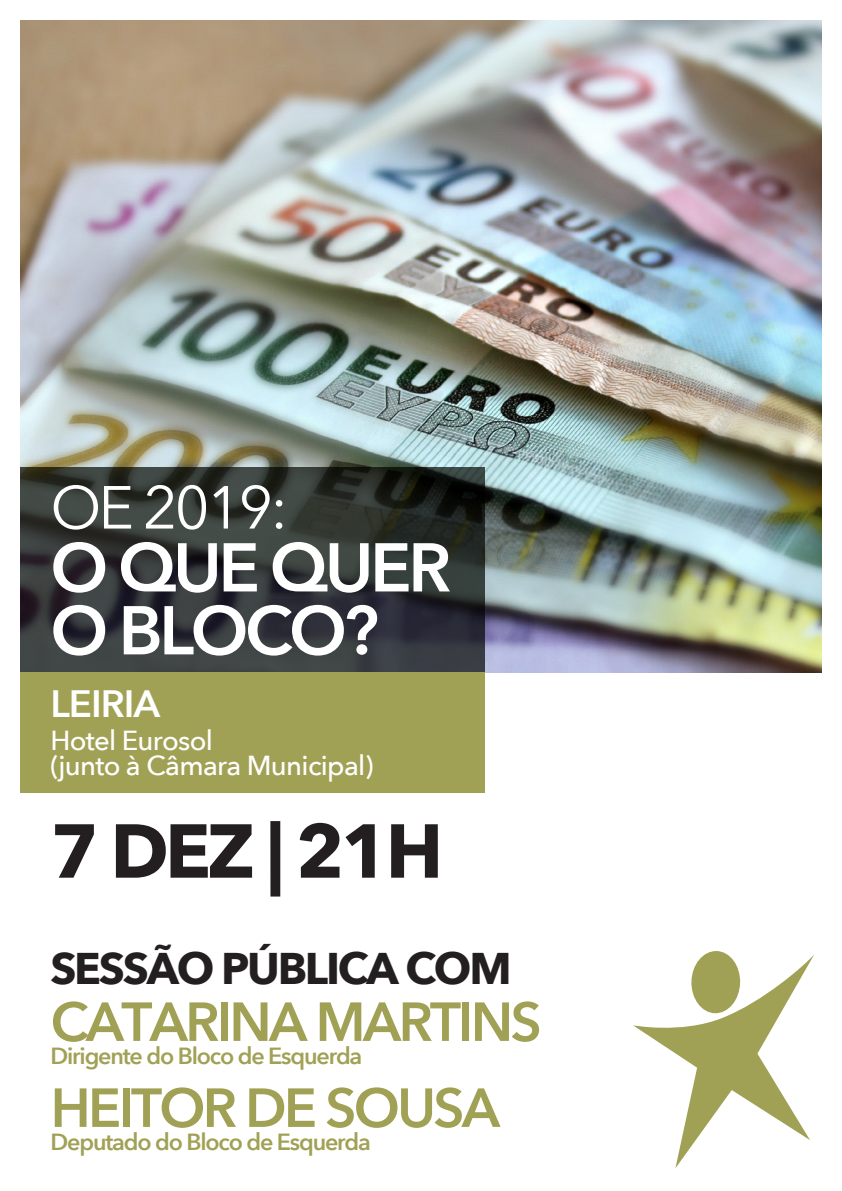
<style>
.page{position:relative;width:842px;height:1191px;background:#fff}
.page>*{position:absolute;margin:0;border:0;box-sizing:border-box;transform-origin:0 0}
.t1{font:700 75.4px "Avenir Next";letter-spacing:-.05em;color:#231f20}
.t2{font:600 68.1px/62.9px "Avenir Next";letter-spacing:-.05em;color:#fff}
.t3{font:60px "Avenir Next";letter-spacing:-.05em;color:#fff}
.t4{font:600 54.4px "Avenir Next";letter-spacing:-.05em;color:#a1a156}
.t5{font:700 44.2px "Avenir Next";letter-spacing:-.05em;color:#231f20}
.t6{font:600 38px "Avenir Next";letter-spacing:-.025em;color:#fff}
.t7{font:500 27.5px/25px "Avenir Next";letter-spacing:-.025em;color:#fff}
.t8{font:600 23.3px "Avenir Next";letter-spacing:-.05em;color:#a1a156}
</style>
<div class="page">
<img style="left:20px;top:20px;width:802px;height:652px">
<div style="left:20px;top:672px;width:464px;height:120px;background:#a1a156"></div>
<svg style="left:20px;top:467px;width:464px;height:205px;background:#313535"></svg>
<svg style="left:633px;top:951px;width:181px;height:217px"></svg>
<h3 class="t3" style="left:50px;top:457px;width:239px">OE 2019:</h3>
<h2 class="t2" style="left:50px;top:534px;width:402px">O QUE QUER<br>O BLOCO?</h2>
<h3 class="t6" style="left:50px;top:671px;width:112px">LEIRIA</h3>
<p class="t7" style="left:50px;top:727px;width:324px">Hotel Eurosol<br>(junto à Câmara Municipal)</p>
<h1 class="t1" style="left:50px;top:786px;width:394px">7 DEZ | 21H</h1>
<h3 class="t5" style="left:50px;top:930px;width:463px">SESSÃO PÚBLICA COM</h3>
<h3 class="t4" style="left:51px;top:975px;width:493px">CATARINA MARTINS</h3>
<p class="t8" style="left:51px;top:1036px;width:313px">Dirigente do Bloco de Esquerda</p>
<h3 class="t4" style="left:51px;top:1061px;width:451px">HEITOR DE SOUSA</h3>
<p class="t8" style="left:51px;top:1122px;width:322px">Deputado do Bloco de Esquerda</p>
</div>
